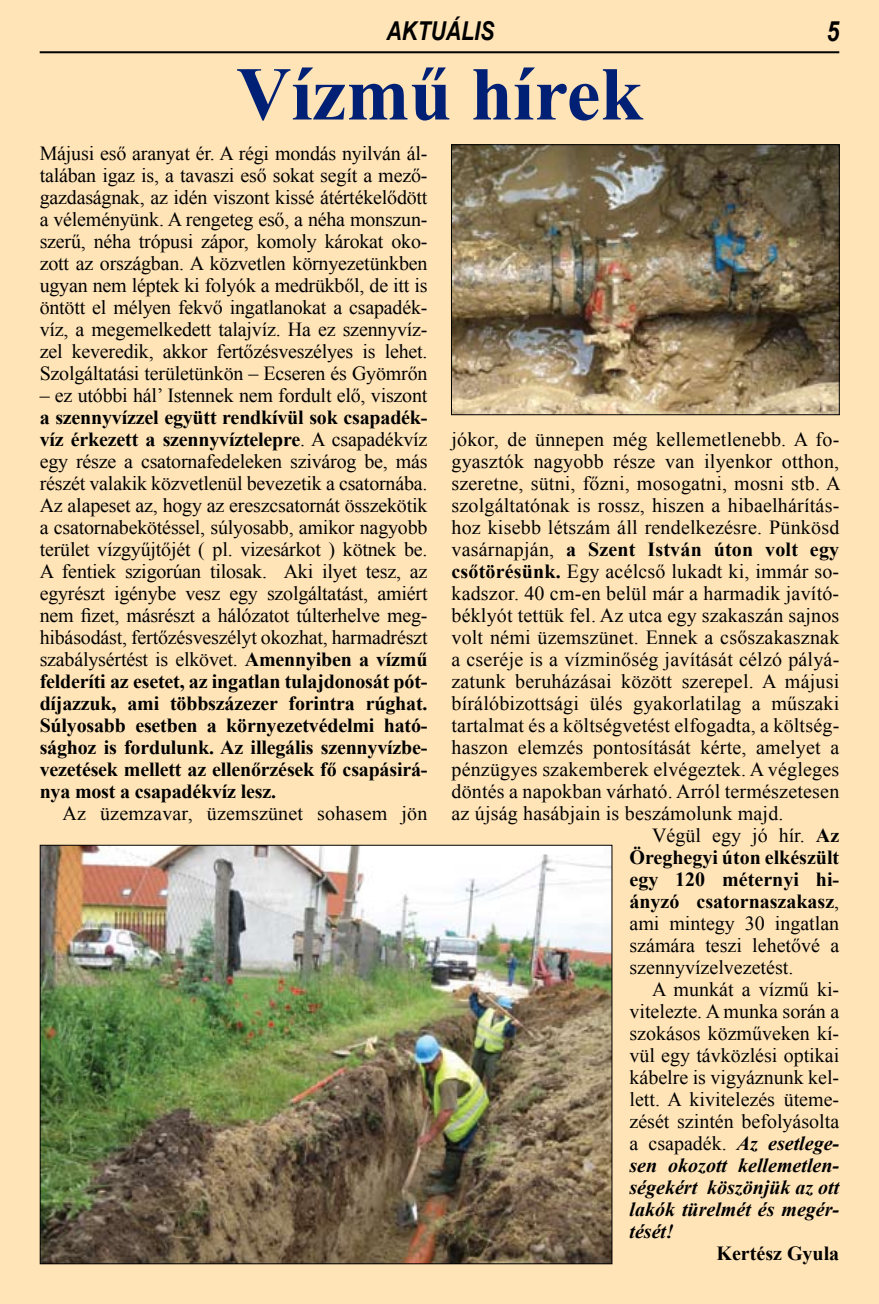
<style>
.page{position:relative;width:879px;height:1304px;background:#ffe4b8}
.page>*{position:absolute;margin:0;border:0;box-sizing:border-box;transform-origin:0 0}
.t1{font:700 76px "Times New Roman";color:#002075}
.t2{font:italic 700 28px "Arial Narrow";color:#000}
.t3{font:italic 700 26px "Arial Narrow";color:#000}
.t4{font:20px/22px "Times New Roman";letter-spacing:.01em;color:#000;text-align:justify}
.t5{font:700 20px "Times New Roman";color:#000}
.t6{font:italic 700 20px "Times New Roman";color:#000}
.t7{font:20px "Times New Roman";letter-spacing:-.01em;color:#000}
.s1{font-weight:700}
.s2{font-weight:400}
.s3{font-weight:400;font-style:normal}
</style>
<div class="page">
<hr style="left:40px;top:51px;width:799px;height:2px;background:#000">
<img style="left:453px;top:146px;width:385px;height:267px">
<div style="left:451px;top:144px;width:389px;height:271px;border:1px solid #000"></div>
<img style="left:42px;top:847px;width:568px;height:415px">
<h3 class="t3" style="left:386px;top:15px;width:109px">AKTUÁLIS</h3>
<h2 class="t2" style="left:826px;top:14px;width:14px">5</h2>
<h1 class="t1" style="left:236px;top:42px;width:408px">Vízmű hírek</h1>
<p class="t4" style="left:40px;top:142px;width:389px">Májusi eső aranyat ér. A régi mondás nyilván ál&shy;talában igaz is, a tavaszi eső sokat segít a mező&shy;gazdaságnak, az idén viszont kissé átértékelődött a véleményünk. A rengeteg eső, a néha monszun&shy;szerű, néha trópusi zápor, komoly károkat oko&shy;zott az országban. A közvetlen környezetünkben ugyan nem léptek ki folyók a medrükből, de itt is öntött el mélyen fekvő ingatlanokat a csapadék&shy;víz, a megemelkedett talajvíz. Ha ez szennyvíz&shy;zel keveredik, akkor fertőzésveszélyes is lehet.<br>Szolgáltatási területünkön – Ecseren és Gyömrőn</p>
<p class="t7" style="left:40px;top:382px;width:389px">– ez utóbbi hál’ Istennek nem fordult elő, viszont</p>
<p class="t4" style="left:40px;top:406px;width:389px"><span class="s1">a szennyvízzel együtt rendkívül sok csapadék&shy;víz érkezett a szennyvíztelepre</span>. A csapadékvíz egy része a csatornafedeleken szivárog be, más részét valakik közvetlenül bevezetik a csatornába.<br>Az alapeset az, hogy az ereszcsatornát összekötik a csatornabekötéssel, súlyosabb, amikor nagyobb terület vízgyűjtőjét ( pl. vizesárkot ) kötnek be.<br>A fentiek szigorúan tilosak. Aki ilyet tesz, az egyrészt igénybe vesz egy szolgáltatást, amiért nem fizet, másrészt a hálózatot túlterhelve meg&shy;hibásodást, fertőzésveszélyt okozhat, harmadrészt szabálysértést is elkövet. <span class="s1">Amennyiben a vízmű felderíti az esetet, az ingatlan tulajdonosát pót&shy;díjazzuk, ami többszázezer forintra rúghat.<br>Súlyosabb esetben a környezetvédelmi ható&shy;sághoz is fordulunk. Az illegális szennyvízbe&shy;vezetések mellett az ellenőrzések fő csapásirá&shy;nya most a csapadékvíz lesz.</span></p>
<p class="t4" style="left:62px;top:802px;width:367px">Az üzemzavar, üzemszünet sohasem jön</p>
<p class="t4" style="left:451px;top:428px;width:389px">jókor, de ünnepen még kellemetlenebb. A fo-</p>
<p class="t4" style="left:451px;top:450px;width:389px">gyasztók nagyobb része van ilyenkor otthon,</p>
<p class="t4" style="left:451px;top:472px;width:390px">szeretne, sütni, főzni, mosogatni, mosni stb. A</p>
<p class="t4" style="left:451px;top:494px;width:389px">szolgáltatónak is rossz, hiszen a hibaelhárítás-</p>
<p class="t4" style="left:451px;top:516px;width:389px">hoz kisebb létszám áll rendelkezésre. Pünkösd</p>
<p class="t5" style="left:451px;top:536px;width:389px"><span class="s2">vasárnapján,</span> a Szent István úton volt egy</p>
<p class="t4" style="left:451px;top:560px;width:389px"><span class="s1">csőtörésünk.</span> Egy acélcső lukadt ki, immár so-</p>
<p class="t4" style="left:451px;top:582px;width:389px">kadszor. 40 cm-en belül már a harmadik javító-</p>
<p class="t4" style="left:451px;top:604px;width:389px">béklyót tettük fel. Az utca egy szakaszán sajnos</p>
<p class="t4" style="left:451px;top:626px;width:389px">volt némi üzemszünet. Ennek a csőszakasznak</p>
<p class="t4" style="left:451px;top:648px;width:389px">a cseréje is a vízminőség javítását célzó pályá-</p>
<p class="t4" style="left:451px;top:670px;width:389px">zatunk beruházásai között szerepel. A májusi</p>
<p class="t4" style="left:451px;top:692px;width:389px">bírálóbizottsági ülés gyakorlatilag a műszaki</p>
<p class="t4" style="left:451px;top:714px;width:389px">tartalmat és a költségvetést elfogadta, a költség-</p>
<p class="t4" style="left:451px;top:736px;width:389px">haszon elemzés pontosítását kérte, amelyet a</p>
<p class="t4" style="left:451px;top:758px;width:389px">pénzügyes szakemberek elvégeztek. A végleges</p>
<p class="t4" style="left:451px;top:780px;width:389px">döntés a napokban várható. Arról természetesen</p>
<p class="t4" style="left:451px;top:802px;width:334px">az újság hasábjain is beszámolunk majd.</p>
<p class="t4" style="left:652px;top:824px;width:189px">Végül egy jó hír. <span class="s1">Az</span></p>
<p class="t5" style="left:629px;top:844px;width:211px">Öreghegyi úton elkészült</p>
<p class="t5" style="left:629px;top:866px;width:211px">egy 120 méternyi hi-</p>
<p class="t5" style="left:629px;top:888px;width:211px">ányzó csatornaszakasz<span class="s2">,</span></p>
<p class="t4" style="left:629px;top:912px;width:211px">ami mintegy 30 ingatlan</p>
<p class="t4" style="left:629px;top:934px;width:211px">számára teszi lehetővé a</p>
<p class="t4" style="left:629px;top:956px;width:165px">szennyvízelvezetést.</p>
<p class="t4" style="left:652px;top:978px;width:189px">A munkát a vízmű ki-</p>
<p class="t4" style="left:629px;top:1000px;width:211px">vitelezte. A munka során a</p>
<p class="t4" style="left:629px;top:1022px;width:211px">szokásos közműveken kí-</p>
<p class="t4" style="left:629px;top:1044px;width:211px">vül egy távközlési optikai</p>
<p class="t4" style="left:629px;top:1066px;width:211px">kábelre is vigyáznunk kel-</p>
<p class="t4" style="left:629px;top:1088px;width:211px">lett. A kivitelezés üteme-</p>
<p class="t4" style="left:629px;top:1110px;width:211px">zését szintén befolyásolta</p>
<p class="t6" style="left:629px;top:1129px;width:211px"><span class="s3">a csapadék.</span> Az esetlege-</p>
<p class="t6" style="left:629px;top:1151px;width:211px">sen okozott kellemetlen-</p>
<p class="t6" style="left:629px;top:1173px;width:211px">ségekért köszönjük az ott</p>
<p class="t6" style="left:629px;top:1195px;width:211px">lakók türelmét és megér-</p>
<p class="t6" style="left:629px;top:1217px;width:46px">tését!</p>
<p class="t5" style="left:716px;top:1240px;width:124px">Kertész Gyula</p>
</div>
